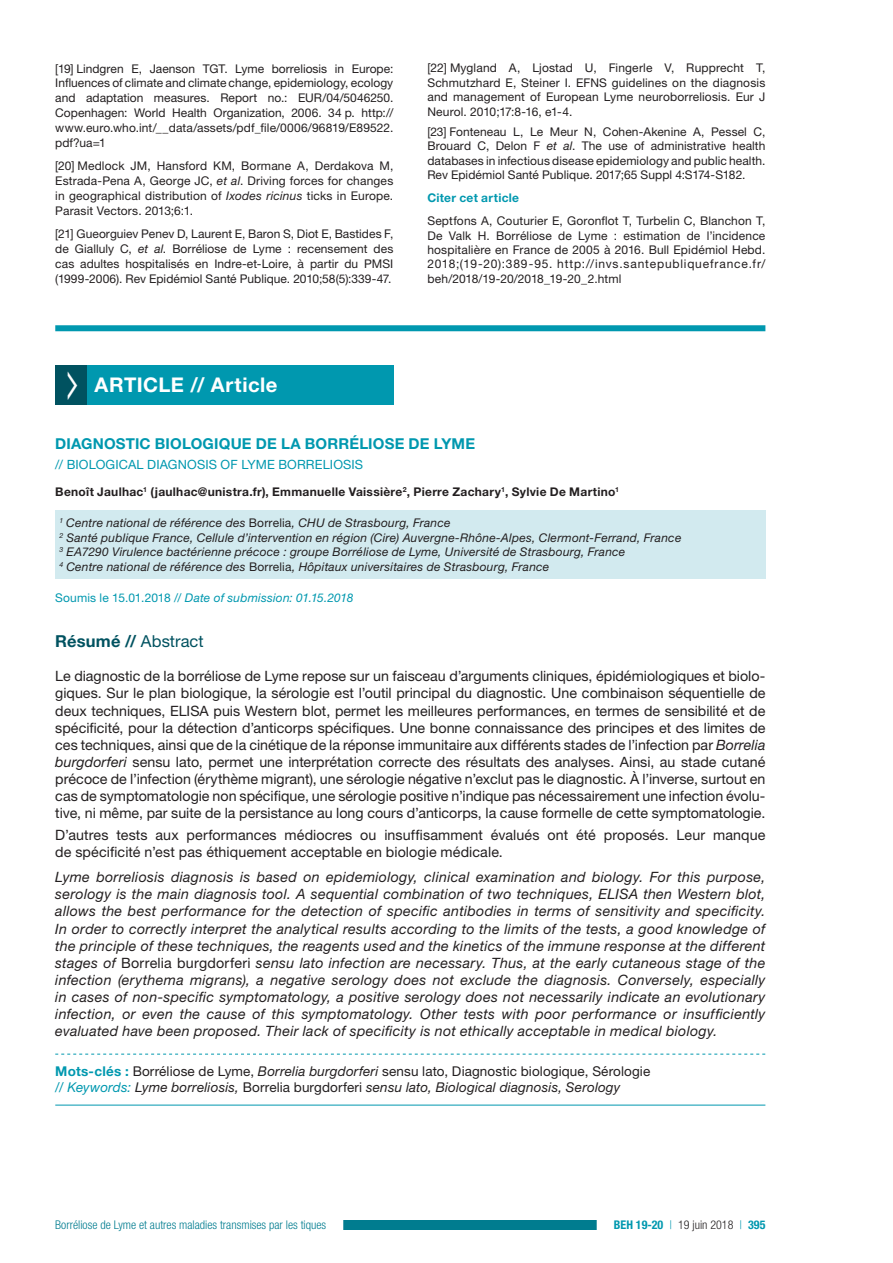
<style>
.page{position:relative;width:893px;height:1263px;background:#fff}
.page>*{position:absolute;margin:0;border:0;box-sizing:border-box;transform-origin:0 0}
.t1{font:700 20.25px "Helvetica Neue LT Std";letter-spacing:.025em;color:#fff}
.t2{font:700 16.5px "Helvetica Neue LT Std";letter-spacing:.01em;color:#005260}
.t3{font:700 15px "Helvetica Neue LT Std";letter-spacing:.01em;color:#0098af}
.t4{font:14.25px/17.1px "Helvetica Neue LT Std";letter-spacing:.005em;color:#231f20;text-align:justify}
.t5{font:italic 14.25px/17.1px "Helvetica Neue LT Std";letter-spacing:.02em;color:#231f20;text-align:justify}
.t6{font:13.5px/16.2px "Helvetica Neue LT Std";letter-spacing:.01em;color:#231f20}
.t7{font:12.75px "Helvetica Neue LT Std";letter-spacing:.01em;color:#0098af}
.t8{font:12px/14.9px "Helvetica Neue LT Std";letter-spacing:.01em;color:#231f20;text-align:justify}
.t9{font:italic 12px/14.4px "Helvetica Neue LT Std";letter-spacing:.02em;color:#231f20}
.t10{font:700 12px "Helvetica Neue LT Std";letter-spacing:.025em;color:#231f20}
.t11{font:300 condensed 12px "Helvetica Neue LT Std";color:#007c8f}
.t12{font:italic 12px "Helvetica Neue LT Std";letter-spacing:.015em;color:#0098af}
.t13{font:700 condensed 12px "Helvetica Neue LT Std";color:#0098af}
.t14{font:700 12px "Helvetica Neue LT Std";letter-spacing:.025em;color:#0098af}
.s1{font-style:italic}
.s2{font-style:normal}
.s3{font-weight:400}
.s4{font-weight:700;color:#0098af}
.s5{font-style:italic;color:#0098af}
.s6{font-weight:300}
.s7{font-weight:300;color:#231f20}
</style>
<div class="page">
<div style="left:55px;top:1220px;width:596px;height:10px;background:#007c8f"></div>
<div style="left:38px;top:1218px;width:305px;height:13px;background:#fff"></div>
<div style="left:597px;top:1219px;width:186px;height:12px;background:#fff"></div>
<div style="left:87px;top:366px;width:306px;height:39px;background:#0098af"></div>
<div style="left:55px;top:510px;width:710px;height:69px;background:#d2eaef"></div>
<div style="left:55px;top:325px;width:710px;height:6px;background:#0098af"></div>
<svg style="left:55px;top:1054px;width:710px;height:1px"></svg>
<hr style="left:55px;top:1105px;width:710px;height:1px;background:#0098af">
<div style="left:55px;top:366px;width:32px;height:39px;background:#005260"></div>
<p class="t8" style="left:55px;top:61px;width:340px">[19] Lindgren E, Jaenson TGT. Lyme borreliosis in Europe:<br>Influences of climate and climate change, epidemiology, ecology and adaptation measures. Report no.: EUR/04/5046250.<br>Copenhagen: World Health Organization, 2006. 34 p. http:// www.euro.who.int/__data/assets/pdf_file/0006/96819/E89522. pdf?ua=1</p>
<p class="t8" style="left:55px;top:158px;width:340px">[20] Medlock JM, Hansford KM, Bormane A, Derdakova M, Estrada-Pena A, George JC, <span class="s1">et al</span>. Driving forces for changes in geographical distribution of <span class="s1">Ixodes ricinus</span> ticks in Europe.<br>Parasit Vectors. 2013;6:1.</p>
<p class="t8" style="left:55px;top:226px;width:340px">[21] Gueorguiev Penev D, Laurent E, Baron S, Diot E, Bastides F, de Gialluly C, <span class="s1">et al</span>. Borréliose de Lyme : recensement des cas adultes hospitalisés en Indre-et-Loire, à partir du PMSI (1999-2006). Rev Epidémiol Santé Publique. 2010;58(5):339-47.</p>
<p class="t8" style="left:427px;top:61px;width:340px;line-height:14.4px">[22] Mygland A, Ljostad U, Fingerle V, Rupprecht T, Schmutzhard E, Steiner I. EFNS guidelines on the diagnosis and management of European Lyme neuroborreliosis. Eur J Neurol. 2010;17:8-16, e1-4.</p>
<p class="t8" style="left:427px;top:124px;width:340px;line-height:14.4px">[23] Fonteneau L, Le Meur N, Cohen-Akenine A, Pessel C, Brouard C, Delon F <span class="s1">et al</span>. The use of administrative health databases in infectious disease epidemiology and public health.<br>Rev Epidémiol Santé Publique. 2017;65 Suppl 4:S174-S182.</p>
<p class="t14" style="left:427px;top:190px;width:93px">Citer cet article</p>
<p class="t8" style="left:427px;top:213px;width:340px;line-height:14.4px">Septfons A, Couturier E, Goronflot T, Turbelin C, Blanchon T, De Valk H. Borréliose de Lyme : estimation de l’incidence hospitalière en France de 2005 à 2016. Bull Epidémiol Hebd.<br>2018;(19-20):389-95. http://invs.santepubliquefrance.fr/ beh/2018/19-20/2018_19-20_2.html</p>
<h1 class="t1" style="left:95px;top:373px;width:184px">ARTICLE // Article</h1>
<p class="t3" style="left:55px;top:435px;width:421px">DIAGNOSTIC BIOLOGIQUE DE LA BORRÉLIOSE DE LYME</p>
<p class="t7" style="left:55px;top:457px;width:309px">// BIOLOGICAL DIAGNOSIS OF LYME BORRELIOSIS</p>
<p class="t10" style="left:55px;top:484px;width:565px">Benoît Jaulhac<sup>1</sup> (jaulhac@unistra.fr), Emmanuelle Vaissière<sup>2</sup>, Pierre Zachary<sup>1</sup>, Sylvie De Martino<sup>1</sup></p>
<p class="t9" style="left:60px;top:516px;width:623px"><sup>1</sup> Centre national de référence des <span class="s2">Borrelia</span>, CHU de Strasbourg, France<br><sup>2</sup> Santé publique France, Cellule d’intervention en région (Cire) Auvergne-Rhône-Alpes, Clermont-Ferrand, France <sup>3</sup> EA7290 Virulence bactérienne précoce : groupe Borréliose de Lyme, Université de Strasbourg, France<br><sup>4</sup> Centre national de référence des <span class="s2">Borrelia</span>, Hôpitaux universitaires de Strasbourg, France</p>
<p class="t12" style="left:55px;top:590px;width:300px"><span class="s2">Soumis le 15.01.2018 //</span> Date of submission: 01.15.2018</p>
<h2 class="t2" style="left:55px;top:631px;width:150px">Résumé // <span class="s3">Abstract</span></h2>
<p class="t4" style="left:55px;top:667px;width:712px">Le diagnostic de la borréliose de Lyme repose sur un faisceau d’arguments cliniques, épidémiologiques et biolo&shy;giques. Sur le plan biologique, la sérologie est l’outil principal du diagnostic. Une combinaison séquentielle de deux techniques, ELISA puis Western blot, permet les meilleures performances, en termes de sensibilité et de spécificité, pour la détection d’anticorps spécifiques. Une bonne connaissance des principes et des limites de ces techniques, ainsi que de la cinétique de la réponse immunitaire aux différents stades de l’infection par <span class="s1">Borrelia burgdorferi</span> sensu lato, permet une interprétation correcte des résultats des analyses. Ainsi, au stade cutané précoce de l’infection (érythème migrant), une sérologie négative n’exclut pas le diagnostic. À l’inverse, surtout en cas de symptomatologie non spécifique, une sérologie positive n’indique pas nécessairement une infection évolu&shy;tive, ni même, par suite de la persistance au long cours d’anticorps, la cause formelle de cette symptomatologie.</p>
<p class="t4" style="left:55px;top:826px;width:712px">D’autres tests aux performances médiocres ou insuffisamment évalués ont été proposés. Leur manque de spécificité n’est pas éthiquement acceptable en biologie médicale.</p>
<p class="t5" style="left:55px;top:868px;width:712px">Lyme borreliosis diagnosis is based on epidemiology, clinical examination and biology. For this purpose, serology is the main diagnosis tool. A sequential combination of two techniques, ELISA then Western blot, allows the best performance for the detection of specific antibodies in terms of sensitivity and specificity.<br>In order to correctly interpret the analytical results according to the limits of the tests, a good knowledge of the principle of these techniques, the reagents used and the kinetics of the immune response at the different stages of <span class="s2">Borrelia burgdorferi</span> sensu lato infection are necessary. Thus, at the early cutaneous stage of the infection (erythema migrans), a negative serology does not exclude the diagnosis. Conversely, especially in cases of non-specific symptomatology, a positive serology does not necessarily indicate an evolutionary infection, or even the cause of this symptomatology. Other tests with poor performance or insufficiently evaluated have been proposed. Their lack of specificity is not ethically acceptable in medical biology.</p>
<p class="t6" style="left:55px;top:1063px;width:597px"><span class="s4">Mots-clés :</span> Borréliose de Lyme, <span class="s1">Borrelia burgdorferi</span> sensu lato, Diagnostic biologique, Sérologie <span class="s5">// Keywords:</span> <span class="s1">Lyme borreliosis,</span> Borrelia burgdorferi <span class="s1">sensu lato, Biological diagnosis, Serology</span></p>
<p class="t11" style="left:55px;top:1218px;width:272px">Borréliose de Lyme et autres maladies transmises par les tiques</p>
<p class="t13" style="left:614px;top:1217px;width:153px">BEH 19-20 <span class="s6">|</span> <span class="s7">19 juin 2018</span> <span class="s6">|</span> 395</p>
</div>
